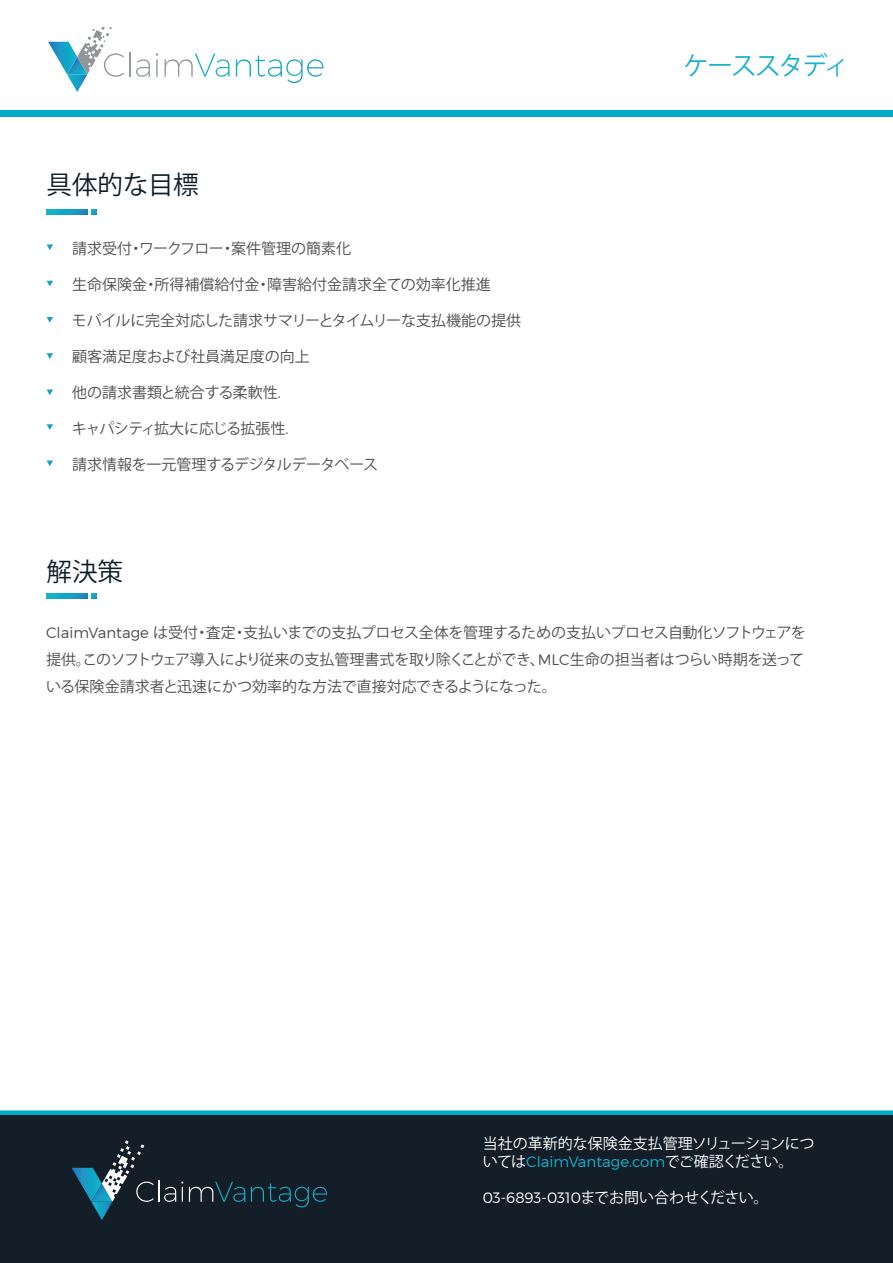
<style>
.page{position:relative;width:893px;height:1263px;background:#fff}
.page>*{position:absolute;margin:0;border:0;box-sizing:border-box;transform-origin:0 0}
.t1{font:25.5px "Koz Go Pr 6 N";color:#0e1d27}
.t2{font:25.5px "Koz Go Pr 6 N";letter-spacing:-.075em;color:#1ab1cb}
.t3{font:15px/27px "Koz Go Pr 6 N";color:#4d4d4d;text-align:justify}
.t4{font:15px "Koz Go Pr 6 N";color:#fff}
.t5{font:300 15px "Montserrat";color:#1ab1cb}
.t6{font:15px "Koz Go Pr 6 N";letter-spacing:-.02em;color:#4d4d4d}
.t7{font:15px "Koz Go Pr 6 N";letter-spacing:-.04em;color:#4d4d4d}
.s1{font-family:"Montserrat";font-weight:300}
.s2{font-family:"Koz Go Pr 6 N";font-weight:400;color:#fff}
</style>
<div class="page">
<svg style="left:46px;top:244px;width:7px;height:6px"></svg>
<svg style="left:46px;top:281px;width:7px;height:5px"></svg>
<svg style="left:46px;top:317px;width:7px;height:6px"></svg>
<svg style="left:46px;top:353px;width:7px;height:6px"></svg>
<svg style="left:46px;top:389px;width:7px;height:6px"></svg>
<svg style="left:46px;top:424px;width:7px;height:6px"></svg>
<svg style="left:46px;top:460px;width:7px;height:6px"></svg>
<svg style="left:47px;top:210px;width:41px;height:4px"></svg>
<svg style="left:92px;top:210px;width:4px;height:4px"></svg>
<svg style="left:47px;top:593px;width:41px;height:5px"></svg>
<svg style="left:92px;top:593px;width:4px;height:5px"></svg>
<div style="left:0;top:1113px;width:893px;height:150px;background:#131e29"></div>
<svg style="left:189px;top:1182px;width:56px;height:20px"></svg>
<svg style="left:251px;top:1183px;width:76px;height:24px"></svg>
<svg style="left:72px;top:1140px;width:111px;height:80px"></svg>
<div style="left:0;top:1110px;width:893px;height:5px;background:#00abc8"></div>
<div style="left:0;top:111px;width:893px;height:6px;background:#00abc8"></div>
<hr style="left:129px;top:52px;width:2px;height:25px;background:#929697">
<svg style="left:136px;top:59px;width:14px;height:18px"></svg>
<svg style="left:156px;top:53px;width:2px;height:24px"></svg>
<svg style="left:165px;top:54px;width:65px;height:23px"></svg>
<svg style="left:236px;top:56px;width:88px;height:27px"></svg>
<svg style="left:48px;top:27px;width:76px;height:65px"></svg>
<h1 class="t1" style="left:47px;top:170px;width:153px">具体的な目標</h1>
<p class="t3" style="left:72px;top:235px;width:281px">請求受付・ワークフロー・案件管理の簡素化</p>
<p class="t3" style="left:72px;top:271px;width:420px">生命保険金・所得補償給付金・障害給付金請求全ての効率化推進</p>
<p class="t3" style="left:72px;top:307px;width:451px">モバイルに完全対応した請求サマリーとタイムリーな支払機能の提供</p>
<p class="t3" style="left:72px;top:343px;width:239px">顧客満足度および社員満足度の向上</p>
<p class="t3" style="left:72px;top:379px;width:210px">他の請求書類と統合する柔軟性<span class="s1">.</span></p>
<p class="t7" style="left:72px;top:420px;width:218px">キャパシティ拡大に応じる拡張性<span class="s1">.</span></p>
<p class="t6" style="left:72px;top:456px;width:308px">請求情報を一元管理するデジタルデータベース</p>
<h1 class="t1" style="left:47px;top:557px;width:78px">解決策</h1>
<h1 class="t2" style="left:683px;top:52px;width:168px">ケーススタディ</h1>
<p class="t3" style="left:46px;top:619px;width:761px"><span class="s1">ClaimVantage</span> は受付・査定・支払いまでの支払プロセス全体を管理するための支払いプロセス自動化ソフトウェアを提供。このソフトウェア導入により従来の支払管理書式を取り除くことができ、<span class="s1">MLC</span>生命の担当者はつらい時期を送っている保険金請求者と迅速にかつ効率的な方法で直接対応できるようになった。</p>
<p class="t4" style="left:483px;top:1135px;width:333px">当社の革新的な保険金支払管理ソリューションにつ</p>
<p class="t5" style="left:483px;top:1152px;width:312px"><span class="s2">いては</span>ClaimVantage.com<span class="s2">でご確認ください。</span></p>
<p class="t4" style="left:483px;top:1189px;width:287px"><span class="s1">03-6893-0310</span>までお問い合わせください。</p>
</div>
